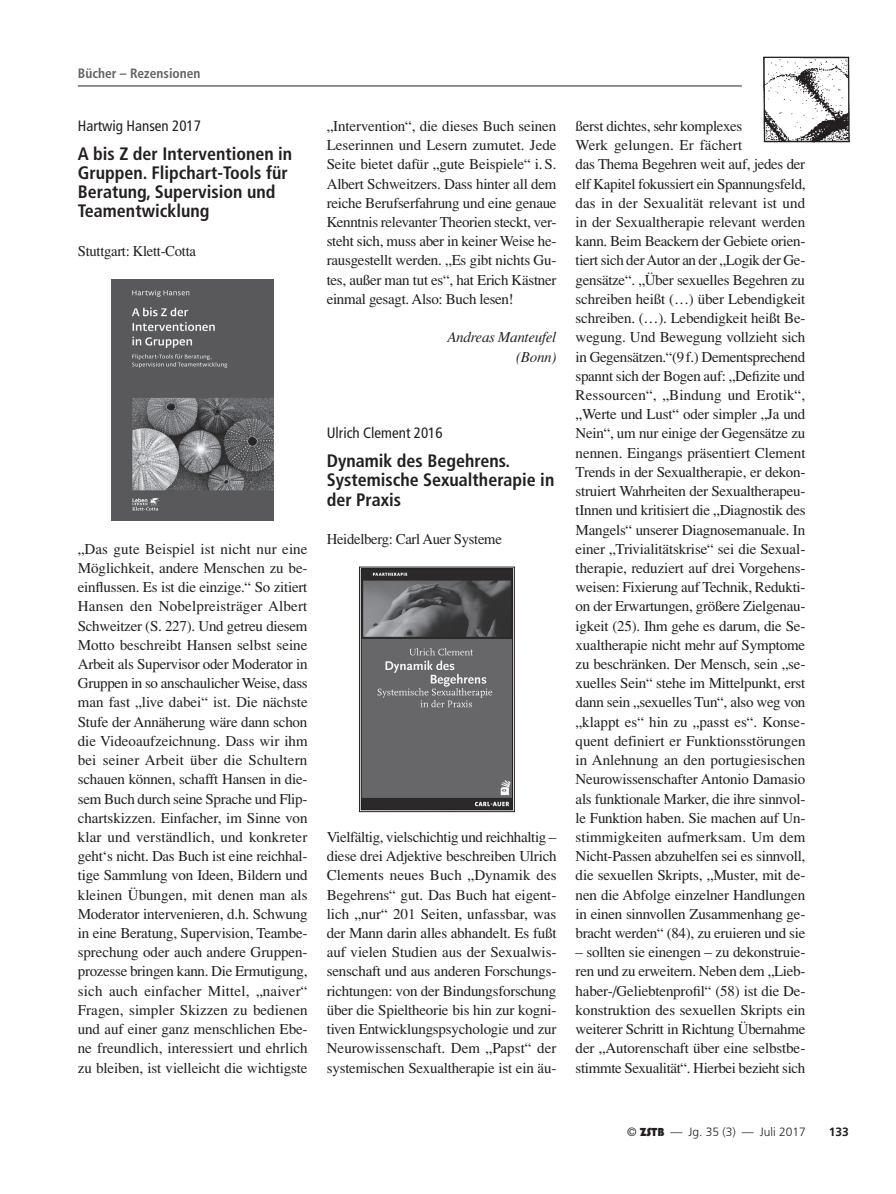
<style>
.page{position:relative;width:896px;height:1194px;background:#fff}
.page>*{position:absolute;margin:0;border:0;box-sizing:border-box;transform-origin:0 0}
._02___Rezensionen_Ti{font:700 condensed 18px/19.2px "Frutiger";color:#231f20}
._04___Rezensionen_GS{font:15px/19.2px "Times";letter-spacing:-.015em;color:#231f20;text-align:justify}
._03___Rezensionen_Ve{font:15px "Times";letter-spacing:-.02em;color:#231f20}
._01___Rezensionen_Au{font:condensed 15px "Frutiger";color:#231f20}
._04___Rezensionen_GS-2{font:italic 15px/19.2px "Times";letter-spacing:-.02em;color:#231f20;text-align:right}
.t1{font:700 condensed 13.5px "Frutiger";color:#636366}
.t2{font:300 12px "Frutiger";color:#231f20}
.t3{font:700 12px "Frutiger";color:#231f20}
.s1{font-family:"Bauhaus 93";font-weight:400}
</style>
<div class="page">
<hr style="left:78px;top:86px;width:663px;height:1px;background:#231f20">
<img style="left:763px;top:56px;width:88px;height:87px">
<svg style="left:359px;top:566px;width:156px;height:246px"></svg>
<img style="left:112px;top:280px;width:161px;height:240px">
<p class="t1" style="left:78px;top:65px;width:124px">Bücher – Rezensionen</p>
<p class="_01___Rezensionen_Au" style="left:78px;top:117px;width:125px">Hartwig Hansen 2017</p>
<p class="_02___Rezensionen_Ti" style="left:78px;top:144px;width:216px">A bis Z der Interventionen in<br>Gruppen. Flipchart-Tools für<br>Beratung, Supervision und<br>Teamentwicklung</p>
<p class="_03___Rezensionen_Ve" style="left:78px;top:242px;width:120px">Stuttgart: Klett-Cotta</p>
<p class="_04___Rezensionen_GS" style="left:78px;top:539px;width:231px">„Das gute Beispiel ist nicht nur eine Möglichkeit, andere Menschen zu be&shy;einflussen. Es ist die einzige.“ So zitiert Hansen den Nobelpreisträger Albert Schweitzer (S. 227). Und getreu diesem Motto beschreibt Hansen selbst seine Arbeit als Supervisor oder Moderator in Gruppen in so anschaulicher Weise, dass man fast „live dabei“ ist. Die nächste Stufe der Annäherung wäre dann schon die Videoaufzeichnung. Dass wir ihm bei seiner Arbeit über die Schultern schauen können, schafft Hansen in die&shy;sem Buch durch seine Sprache und Flip&shy;chartskizzen. Einfacher, im Sinne von klar und verständlich, und konkreter geht‘s nicht. Das Buch ist eine reichhal&shy;tige Sammlung von Ideen, Bildern und kleinen Übungen, mit denen man als Moderator intervenieren, d.h. Schwung in eine Beratung, Supervision, Teambe&shy;sprechung oder auch andere Gruppen&shy;prozesse bringen kann. Die Ermutigung, sich auch einfacher Mittel, „naiver“ Fragen, simpler Skizzen zu bedienen und auf einer ganz menschlichen Ebe&shy;ne freundlich, interessiert und ehrlich zu bleiben, ist vielleicht die wichtigste</p>
<p class="_04___Rezensionen_GS" style="left:327px;top:116px;width:231px">„Intervention“, die dieses Buch seinen Leserinnen und Lesern zumutet. Jede Seite bietet dafür „gute Beispiele“ i.S.<br>Albert Schweitzers. Dass hinter all dem reiche Berufserfahrung und eine genaue Kenntnis relevanter Theorien steckt, ver&shy;steht sich, muss aber in keiner Weise he&shy;rausgestellt werden. „Es gibt nichts Gu&shy;tes, außer man tut es“, hat Erich Kästner einmal gesagt. Also: Buch lesen!</p>
<p class="_04___Rezensionen_GS-2" style="left:447px;top:327px;width:111px">Andreas Manteufel (Bonn)</p>
<p class="_01___Rezensionen_Au" style="left:327px;top:424px;width:117px">Ulrich Clement 2016</p>
<p class="_02___Rezensionen_Ti" style="left:327px;top:451px;width:185px">Dynamik des Begehrens.</p>
<p class="_02___Rezensionen_Ti" style="left:327px;top:470px;width:229px">Systemische Sexualtherapie in der Praxis</p>
<p class="_03___Rezensionen_Ve" style="left:327px;top:530px;width:177px">Heidelberg: Carl Auer Systeme</p>
<p class="_04___Rezensionen_GS" style="left:327px;top:827px;width:231px">Vielfältig, vielschichtig und reichhaltig – diese drei Adjektive beschreiben Ulrich Clements neues Buch „Dynamik des Begehrens“ gut. Das Buch hat eigent&shy;lich „nur“ 201 Seiten, unfassbar, was der Mann darin alles abhandelt. Es fußt auf vielen Studien aus der Sexualwis&shy;senschaft und aus anderen Forschungs&shy;richtungen: von der Bindungsforschung über die Spieltheorie bis hin zur kogni&shy;tiven Entwicklungspsychologie und zur Neurowissenschaft. Dem „Papst“ der systemischen Sexualtherapie ist ein äu-</p>
<p class="_04___Rezensionen_GS" style="left:575px;top:116px;width:231px;text-align:left">ßerst dichtes, sehr komplexes<br>Werk gelungen. Er fächert<br>das Thema Begehren weit auf, jedes der elf Kapitel fokussiert ein Spannungsfeld, das in der Sexualität relevant ist und in der Sexualtherapie relevant werden kann. Beim Beackern der Gebiete orien&shy;tiert sich der Autor an der „Logik der Ge&shy;gensätze“. „Über sexuelles Begehren zu schreiben heißt (…) über Lebendigkeit schreiben. (…). Lebendigkeit heißt Be&shy;wegung. Und Bewegung vollzieht sich in Gegensätzen.“(9f.) Dementsprechend spannt sich der Bogen auf: „Defizite und Ressourcen“, „Bindung und Erotik“, „Werte und Lust“ oder simpler „Ja und Nein“, um nur einige der Gegensätze zu nennen. Eingangs präsentiert Clement Trends in der Sexualtherapie, er dekon&shy;struiert Wahrheiten der Sexualtherapeu&shy;tInnen und kritisiert die „Diagnostik des Mangels“ unserer Diagnosemanuale. In einer „Trivialitätskrise“ sei die Sexual&shy;therapie, reduziert auf drei Vorgehens&shy;weisen: Fixierung auf Technik, Redukti&shy;on der Erwartungen, größere Zielgenau&shy;igkeit (25). Ihm gehe es darum, die Se&shy;xualtherapie nicht mehr auf Symptome zu beschränken. Der Mensch, sein „se&shy;xuelles Sein“ stehe im Mittelpunkt, erst dann sein „sexuelles Tun“, also weg von „klappt es“ hin zu „passt es“. Konse&shy;quent definiert er Funktionsstörungen in Anlehnung an den portugiesischen Neurowissenschafter Antonio Damasio als funktionale Marker, die ihre sinnvol&shy;le Funktion haben. Sie machen auf Un&shy;stimmigkeiten aufmerksam. Um dem Nicht-Passen abzuhelfen sei es sinnvoll, die sexuellen Skripts, „Muster, mit de&shy;nen die Abfolge einzelner Handlungen in einen sinnvollen Zusammenhang ge&shy;bracht werden“ (84), zu eruieren und sie</p>
<p class="_04___Rezensionen_GS" style="left:575px;top:942px;width:231px">– sollten sie einengen – zu dekonstruie&shy;ren und zu erweitern. Neben dem „Lieb&shy;haber-/Geliebtenprofil“ (58) ist die De&shy;konstruktion des sexuellen Skripts ein weiterer Schritt in Richtung Übernahme der „Autorenschaft über eine selbstbe&shy;stimmte Sexualität“. Hierbei bezieht sich</p>
<p class="t2" style="left:627px;top:1124px;width:180px">© <span class="s1">ZSTB</span> — Jg. 35 (3) — Juli 2017</p>
<p class="t3" style="left:828px;top:1124px;width:22px">133</p>
</div>
